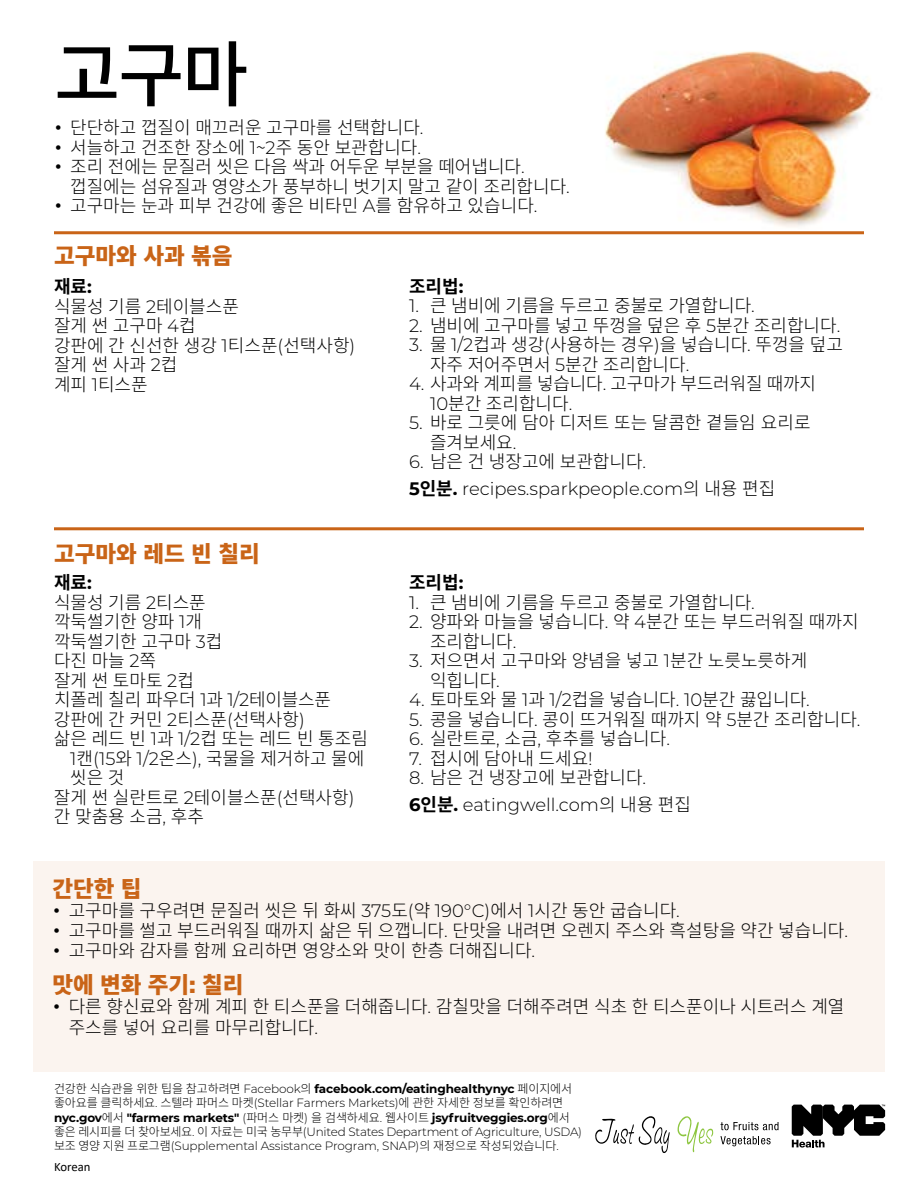
<style>
.page{position:relative;width:918px;height:1188px;background:#fff}
.page>*{position:absolute;margin:0;border:0;box-sizing:border-box;transform-origin:0 0}
.t1{font:500 72px "Source Han Sans K";color:#000}
.t2{font:800 22.5px "Source Han Sans K";color:#c96417}
.t3{font:300 18px/19.5px "Source Han Sans K";color:#000}
.t4{font:300 18px "Montserrat";color:#000}
.t5{font:700 18px "Source Han Sans K";color:#000}
.t6{font:12.75px "Calibri";color:#000}
.t7{font:300 12px/14.4px "Montserrat";letter-spacing:-.02em;color:#000}
.t8{font:700 12px "Montserrat";letter-spacing:-.01em;color:#000}
.t9{font:300 12px "Source Han Sans K";letter-spacing:-.01em;color:#000}
.s1{font-family:"Gotham"}
.s2{font-family:"Montserrat"}
.s3{font-weight:700}
.s4{font-family:"Montserrat";font-weight:700}
.s5{font-family:"Source Han Sans K";font-weight:700}
.s6{font-family:"Source Han Sans K"}
.s7{font-family:"Gotham";font-weight:900}
.s8{font-family:"Source Han Sans K";font-weight:300}
.s9{font-weight:300}
</style>
<div class="page">
<img style="left:582px;top:51px;width:290px;height:184px">
<div style="left:33px;top:861px;width:852px;height:211px;background:#fbf4ef"></div>
<hr style="left:54px;top:527px;width:810px;height:3px;background:#c96417">
<hr style="left:54px;top:231px;width:810px;height:3px;background:#c96417">
<svg style="left:792px;top:1105px;width:93px;height:43px"></svg>
<svg style="left:721px;top:1122px;width:58px;height:8px"></svg>
<svg style="left:720px;top:1136px;width:51px;height:10px"></svg>
<svg style="left:595px;top:1116px;width:75px;height:37px"></svg>
<svg style="left:677px;top:1116px;width:36px;height:36px"></svg>
<h1 class="t1" style="left:54px;top:34px;width:196px">고구마</h1>
<p class="t3" style="left:54px;top:118px;width:371px"><span class="s1">•</span> 단단하고 껍질이 매끄러운 고구마를 선택합니다<span class="s2">.</span></p>
<p class="t3" style="left:54px;top:138px;width:369px"><span class="s1">•</span> 서늘하고 건조한 장소에 <span class="s2">1</span>~<span class="s2">2</span>주 동안 보관합니다<span class="s2">.</span></p>
<p class="t3" style="left:70px;top:157px;width:501px;text-indent:-16px"><span class="s1">•</span> 조리 전에는 문질러 씻은 다음 싹과 어두운 부분을 떼어냅니다<span class="s2">. </span>껍질에는 섬유질과 영양소가 풍부하니 벗기지 말고 같이 조리합니다<span class="s2">.</span></p>
<p class="t3" style="left:54px;top:196px;width:485px"><span class="s1">•</span> 고구마는 눈과 피부 건강에 좋은 비타민 <span class="s2">A</span>를 함유하고 있습니다<span class="s2">.</span></p>
<p class="t2" style="left:54px;top:243px;width:180px">고구마와 사과 볶음</p>
<p class="t3" style="left:54px;top:277px;width:303px"><span class="s3">재료</span><span class="s4">:<br></span>식물성 기름 <span class="s2">2</span>테이블스푼<br>잘게 썬 고구마 <span class="s2">4</span>컵<br>강판에 간 신선한 생강 <span class="s2">1</span>티스푼<span class="s2">(</span>선택사항<span class="s2">) </span>잘게 썬 사과 <span class="s2">2</span>컵<br>계피 <span class="s2">1</span>티스푼</p>
<p class="t2" style="left:54px;top:541px;width:207px">고구마와 레드 빈 칠리</p>
<p class="t5" style="left:54px;top:573px;width:39px">재료<span class="s2">:</span></p>
<p class="t3" style="left:54px;top:593px;width:153px">식물성 기름 <span class="s2">2</span>티스푼</p>
<p class="t3" style="left:54px;top:612px;width:150px">깍둑썰기한 양파 <span class="s2">1</span>개</p>
<p class="t3" style="left:54px;top:632px;width:170px">깍둑썰기한 고구마 <span class="s2">3</span>컵</p>
<p class="t3" style="left:54px;top:651px;width:104px">다진 마늘 <span class="s2">2</span>쪽</p>
<p class="t3" style="left:54px;top:671px;width:141px">잘게 썬 토마토 <span class="s2">2</span>컵</p>
<p class="t3" style="left:54px;top:690px;width:279px">치폴레 칠리 파우더 <span class="s2">1</span>과 <span class="s2">1/2</span>테이블스푼</p>
<p class="t3" style="left:54px;top:710px;width:252px">강판에 간 커민 <span class="s2">2</span>티스푼<span class="s2">(</span>선택사항<span class="s2">)</span></p>
<p class="t3" style="left:54px;top:729px;width:316px">삶은 레드 빈 <span class="s2">1</span>과 <span class="s2">1/2</span>컵 또는 레드 빈 통조림</p>
<p class="t3" style="left:70px;top:749px;width:296px"><span class="s2">1</span>캔<span class="s2">(15</span>와 <span class="s2">1/2</span>온스<span class="s2">),</span> 국물을 제거하고 물에</p>
<p class="t3" style="left:70px;top:768px;width:56px">씻은 것</p>
<p class="t3" style="left:54px;top:788px;width:302px">잘게 썬 실란트로 <span class="s2">2</span>테이블스푼<span class="s2">(</span>선택사항<span class="s2">)</span></p>
<p class="t3" style="left:54px;top:807px;width:151px">간 맞춤용 소금<span class="s2">,</span> 후추</p>
<p class="t5" style="left:409px;top:276px;width:56px">조리법<span class="s2">:</span></p>
<p class="t3" style="left:409px;top:296px;width:347px"><span class="s2">1.</span> 큰 냄비에 기름을 두르고 중불로 가열합니다<span class="s2">.</span></p>
<p class="t3" style="left:409px;top:316px;width:433px"><span class="s2">2.</span> 냄비에 고구마를 넣고 뚜껑을 덮은 후 <span class="s2">5</span>분간 조리합니다<span class="s2">.</span></p>
<p class="t3" style="left:430px;top:335px;width:414px;text-indent:-21px"><span class="s2">3.</span> 물 <span class="s2">1/2</span>컵과 생강<span class="s2">(</span>사용하는 경우<span class="s2">)</span>을 넣습니다<span class="s2">.</span> 뚜껑을 덮고 자주 저어주면서 <span class="s2">5</span>분간 조리합니다<span class="s2">.</span></p>
<p class="t3" style="left:430px;top:374px;width:388px;text-indent:-21px"><span class="s2">4.</span> 사과와 계피를 넣습니다<span class="s2">.</span> 고구마가 부드러워질 때까지<br><span class="s2">10</span>분간 조리합니다<span class="s2">.</span></p>
<p class="t3" style="left:430px;top:413px;width:382px;text-indent:-21px"><span class="s2">5.</span> 바로 그릇에 담아 디저트 또는 달콤한 곁들임 요리로 즐겨보세요<span class="s2">.</span></p>
<p class="t3" style="left:409px;top:452px;width:239px"><span class="s2">6.</span> 남은 건 냉장고에 보관합니다<span class="s2">.</span></p>
<p class="t4" style="left:409px;top:477px;width:368px"><span class="s3">5</span><span class="s5">인분</span><span class="s3">.</span> recipes.sparkpeople.com<span class="s6">의 내용 편집</span></p>
<p class="t5" style="left:409px;top:572px;width:56px">조리법<span class="s2">:</span></p>
<p class="t3" style="left:409px;top:593px;width:347px"><span class="s2">1.</span> 큰 냄비에 기름을 두르고 중불로 가열합니다<span class="s2">.</span></p>
<p class="t3" style="left:430px;top:612px;width:430px;text-indent:-21px"><span class="s2">2.</span> 양파와 마늘을 넣습니다<span class="s2">.</span> 약 <span class="s2">4</span>분간 또는 부드러워질 때까지 조리합니다<span class="s2">.</span></p>
<p class="t3" style="left:430px;top:651px;width:379px;text-indent:-21px"><span class="s2">3.</span> 저으면서 고구마와 양념을 넣고 <span class="s2">1</span>분간 노릇노릇하게 익힙니다<span class="s2">.</span></p>
<p class="t3" style="left:409px;top:690px;width:402px"><span class="s2">4.</span> 토마토와 물 <span class="s2">1</span>과 <span class="s2">1/2</span>컵을 넣습니다<span class="s2">. 10</span>분간 끓입니다<span class="s2">.</span></p>
<p class="t3" style="left:409px;top:710px;width:453px"><span class="s2">5.</span> 콩을 넣습니다<span class="s2">.</span> 콩이 뜨거워질 때까지 약 <span class="s2">5</span>분간 조리합니다<span class="s2">.</span></p>
<p class="t3" style="left:409px;top:729px;width:262px"><span class="s2">6.</span> 실란트로<span class="s2">,</span> 소금<span class="s2">,</span> 후추를 넣습니다<span class="s2">.</span></p>
<p class="t3" style="left:409px;top:749px;width:185px"><span class="s2">7.</span> 접시에 담아내 드세요<span class="s2">!</span></p>
<p class="t3" style="left:409px;top:768px;width:239px"><span class="s2">8.</span> 남은 건 냉장고에 보관합니다<span class="s2">.</span></p>
<p class="t4" style="left:409px;top:793px;width:284px"><span class="s3">6</span><span class="s5">인분</span><span class="s3">.</span> eatingwell.com<span class="s6">의 내용 편집</span></p>
<p class="t2" style="left:52px;top:876px;width:91px">간단한 팁</p>
<p class="t3" style="left:52px;top:901px;width:629px"><span class="s1">•</span> 고구마를 구우려면 문질러 씻은 뒤 화씨 <span class="s2">375</span>도<span class="s2">(</span>약 <span class="s2">190°C)</span>에서 <span class="s2">1</span>시간 동안 굽습니다<span class="s2">.</span></p>
<p class="t3" style="left:52px;top:921px;width:797px"><span class="s1">•</span> 고구마를 썰고 부드러워질 때까지 삶은 뒤 으깹니다<span class="s2">.</span> 단맛을 내려면 오렌지 주스와 흑설탕을 약간 넣습니다<span class="s2">.</span></p>
<p class="t3" style="left:52px;top:941px;width:484px"><span class="s1">•</span> 고구마와 감자를 함께 요리하면 영양소와 맛이 한층 더해집니다<span class="s2">.</span></p>
<p class="t2" style="left:52px;top:972px;width:192px">맛에 변화 주기<span class="s7">:</span> 칠리</p>
<p class="t3" style="left:69px;top:997px;width:777px;line-height:20.2px;text-indent:-16px"><span class="s1">•</span> 다른 향신료와 함께 계피 한 티스푼을 더해줍니다<span class="s2">.</span> 감칠맛을 더해주려면 식초 한 티스푼이나 시트러스 계열 주스를 넣어 요리를 마무리합니다<span class="s2">.</span></p>
<p class="t8" style="left:54px;top:1080px;width:520px"><span class="s8">건강한 식습관을 위한 팁을 참고하려면</span> <span class="s9">Facebook</span><span class="s8">의</span> facebook.com/eatinghealthynyc <span class="s8">페이지에서</span></p>
<p class="t9" style="left:54px;top:1096px;width:511px">좋아요를 클릭하세요<span class="s2">.</span> 스텔라 파머스 마켓<span class="s2">(Stellar Farmers Markets)</span>에 관한 자세한 정보를 확인하려면</p>
<p class="t7" style="left:54px;top:1110px;width:530px"><span class="s3">nyc.gov</span><span class="s6">에서</span> <span class="s3">"farmers markets"</span> (<span class="s6">파머스 마켓</span>) <span class="s6">을 검색하세요</span>. <span class="s6">웹사이트</span> <span class="s3">jsyfruitveggies.org</span><span class="s6">에서 좋은 레시피를 더 찾아보세요</span>. <span class="s6">이 자료는 미국 농무부</span>(United States Department of Agriculture, USDA) <span class="s6">보조 영양 지원 프로그램</span>(Supplemental Assistance Program, SNAP)<span class="s6">의 재정으로 작성되었습니다</span>.</p>
<p class="t6" style="left:54px;top:1157px;width:38px">Korean</p>
</div>
